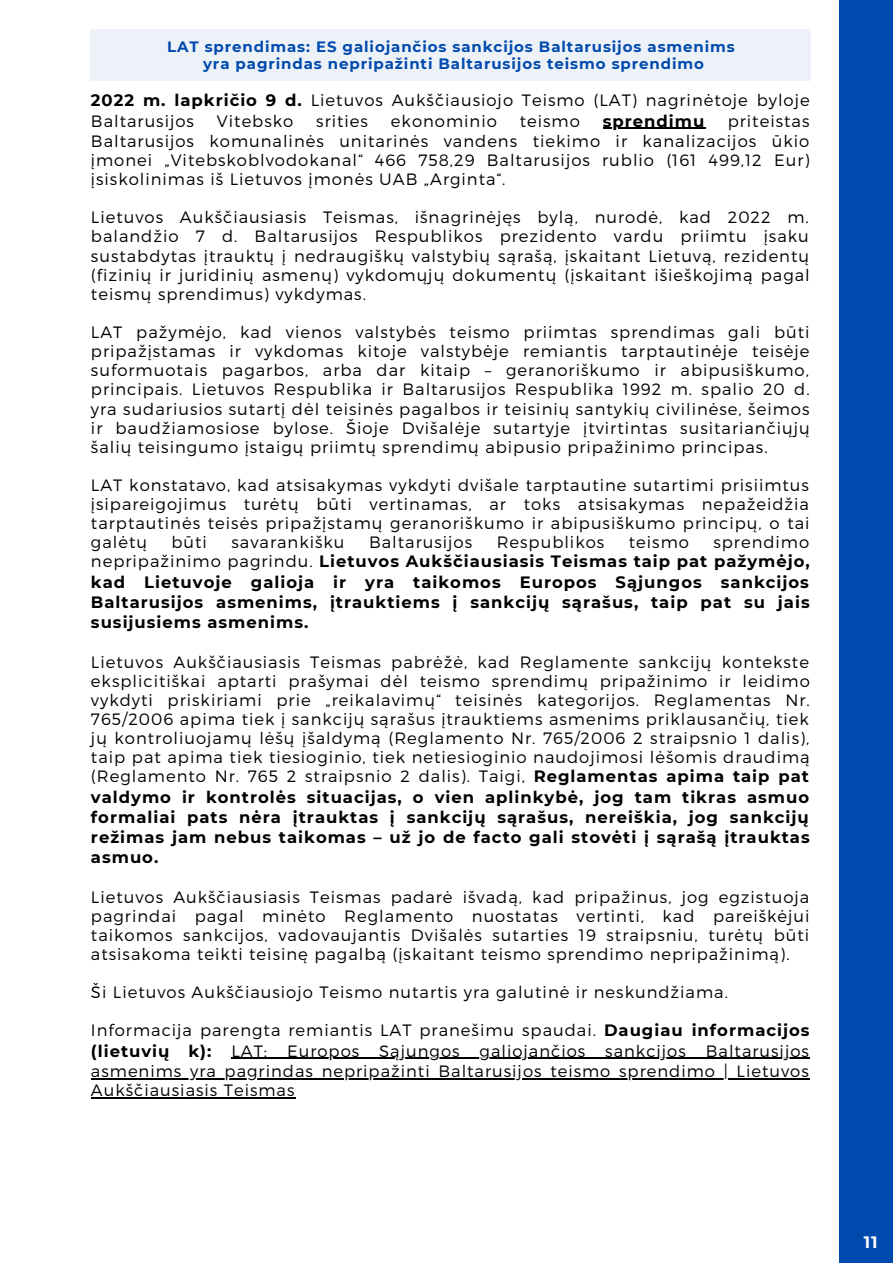
<style>
.page{position:relative;width:893px;height:1264px;background:#fff}
.page>*{position:absolute;margin:0;border:0;box-sizing:border-box;transform-origin:0 0}
.t1{font:700 16.5px "Montserrat";color:#fff}
.t2{font:300 16.35px/19px "Montserrat";letter-spacing:.06em;color:#000;text-align:justify}
.t3{font:700 16.35px/20px "Montserrat";letter-spacing:.06em;color:#000;text-align:justify}
.t4{font:700 15px/16.8px "Montserrat";letter-spacing:.06em;color:#004aad;text-align:center}
.s1{font-weight:700}
.s2{font-weight:300}
</style>
<div class="page">
<div style="left:91px;top:29px;width:719px;height:52px;background:#edf2f9"></div>
<hr style="left:602px;top:128px;width:103px;height:1px;background:#000">
<hr style="left:231px;top:1057px;width:578px;height:1px;background:#000">
<hr style="left:91px;top:1078px;width:718px;height:1px;background:#000">
<hr style="left:91px;top:1097px;width:204px;height:1px;background:#000">
<div style="left:838px;top:0;width:54px;height:1262px;background:#004aad"></div>
<p class="t4" style="left:167px;top:38px;width:569px">LAT sprendimas: ES galiojančios sankcijos Baltarusijos asmenims yra pagrindas nepripažinti Baltarusijos teismo sprendimo</p>
<p class="t2" style="left:91px;top:90px;width:720px;line-height:20.2px"><span class="s1">2022 m. lapkričio 9 d.</span> Lietuvos Aukščiausiojo Teismo (LAT) nagrinėtoje byloje<br>Baltarusijos</p>
<p class="t2" style="left:217px;top:110px;width:78px">Vitebsko</p>
<p class="t2" style="left:316px;top:110px;width:53px">srities</p>
<p class="t2" style="left:391px;top:110px;width:107px">ekonominio</p>
<p class="t2" style="left:519px;top:110px;width:62px">teismo</p>
<p class="t3" style="left:602px;top:111px;width:103px">sprendimu</p>
<p class="t2" style="left:91px;top:110px;width:720px;line-height:19.5px;text-indent:636px">priteistas Baltarusijos komunalinės unitarinės vandens tiekimo ir kanalizacijos ūkio įmonei „Vitebskoblvodokanal“ 466 758,29 Baltarusijos rublio (161 499,12 Eur) įsiskolinimas iš Lietuvos įmonės UAB „Arginta“.</p>
<p class="t2" style="left:91px;top:207px;width:720px">Lietuvos Aukščiausiasis Teismas, išnagrinėjęs bylą, nurodė, kad 2022 m. balandžio 7 d. Baltarusijos Respublikos prezidento vardu priimtu įsaku sustabdytas įtrauktų į nedraugiškų valstybių sąrašą, įskaitant Lietuvą, rezidentų (fizinių ir juridinių asmenų) vykdomųjų dokumentų (įskaitant išieškojimą pagal teismų sprendimus) vykdymas.</p>
<p class="t2" style="left:91px;top:322px;width:720px">LAT pažymėjo, kad vienos valstybės teismo priimtas sprendimas gali būti pripažįstamas ir vykdomas kitoje valstybėje remiantis tarptautinėje teisėje suformuotais pagarbos, arba dar kitaip – geranoriškumo ir abipusiškumo, principais. Lietuvos Respublika ir Baltarusijos Respublika 1992 m. spalio 20 d. yra sudariusios sutartį dėl teisinės pagalbos ir teisinių santykių civilinėse, šeimos ir baudžiamosiose bylose. Šioje Dvišalėje sutartyje įtvirtintas susitariančiųjų šalių teisingumo įstaigų priimtų sprendimų abipusio pripažinimo principas.</p>
<p class="t2" style="left:91px;top:475px;width:720px">LAT konstatavo, kad atsisakymas vykdyti dvišale tarptautine sutartimi prisiimtus įsipareigojimus turėtų būti vertinamas, ar toks atsisakymas nepažeidžia tarptautinės teisės pripažįstamų geranoriškumo ir abipusiškumo principų, o tai galėtų</p>
<p class="t2" style="left:171px;top:532px;width:37px">būti</p>
<p class="t2" style="left:231px;top:532px;width:115px">savarankišku</p>
<p class="t2" style="left:369px;top:532px;width:105px">Baltarusijos</p>
<p class="t2" style="left:496px;top:532px;width:109px">Respublikos</p>
<p class="t2" style="left:628px;top:532px;width:62px">teismo</p>
<p class="t3" style="left:91px;top:532px;width:720px;text-indent:622px"><span class="s2">sprendimo nepripažinimo pagrindu.</span> Lietuvos Aukščiausiasis Teismas taip pat pažymėjo, kad Lietuvoje galioja ir yra taikomos Europos Sąjungos sankcijos Baltarusijos asmenims, įtrauktiems į sankcijų sąrašus, taip pat su jais susijusiems asmenims.</p>
<p class="t2" style="left:91px;top:651px;width:720px;line-height:19.5px">Lietuvos Aukščiausiasis Teismas pabrėžė, kad Reglamente sankcijų kontekste eksplicitiškai aptarti prašymai dėl teismo sprendimų pripažinimo ir leidimo vykdyti priskiriami prie „reikalavimų“ teisinės kategorijos. Reglamentas Nr.<br>765/2006 apima tiek į sankcijų sąrašus įtrauktiems asmenims priklausančių, tiek jų kontroliuojamų lėšų įšaldymą (Reglamento Nr. 765/2006 2 straipsnio 1 dalis), taip pat apima tiek tiesioginio, tiek netiesioginio naudojimosi lėšomis draudimą (Reglamento Nr. 765 2 straipsnio 2 dalis). Taigi, <span class="s1">Reglamentas apima taip pat valdymo ir kontrolės situacijas, o vien aplinkybė, jog tam tikras asmuo formaliai pats nėra įtrauktas į sankcijų sąrašus, nereiškia, jog sankcijų režimas jam nebus taikomas – už jo de facto gali stovėti į sąrašą įtrauktas asmuo.</span></p>
<p class="t2" style="left:91px;top:886px;width:720px">Lietuvos Aukščiausiasis Teismas padarė išvadą, kad pripažinus, jog egzistuoja pagrindai pagal minėto Reglamento nuostatas vertinti, kad pareiškėjui taikomos sankcijos, vadovaujantis Dvišalės sutarties 19 straipsniu, turėtų būti atsisakoma teikti teisinę pagalbą (įskaitant teismo sprendimo nepripažinimą).</p>
<p class="t2" style="left:91px;top:982px;width:638px">Ši Lietuvos Aukščiausiojo Teismo nutartis yra galutinė ir neskundžiama.</p>
<p class="t2" style="left:91px;top:1019px;width:720px;line-height:19.8px">Informacija parengta remiantis LAT pranešimu spaudai. <span class="s1">Daugiau informacijos (lietuvių k):</span> LAT: Europos Sąjungos galiojančios sankcijos Baltarusijos asmenims yra pagrindas nepripažinti Baltarusijos teismo sprendimo | Lietuvos Aukščiausiasis Teismas</p>
<p class="t1" style="left:863px;top:1231px;width:15px">11</p>
</div>
